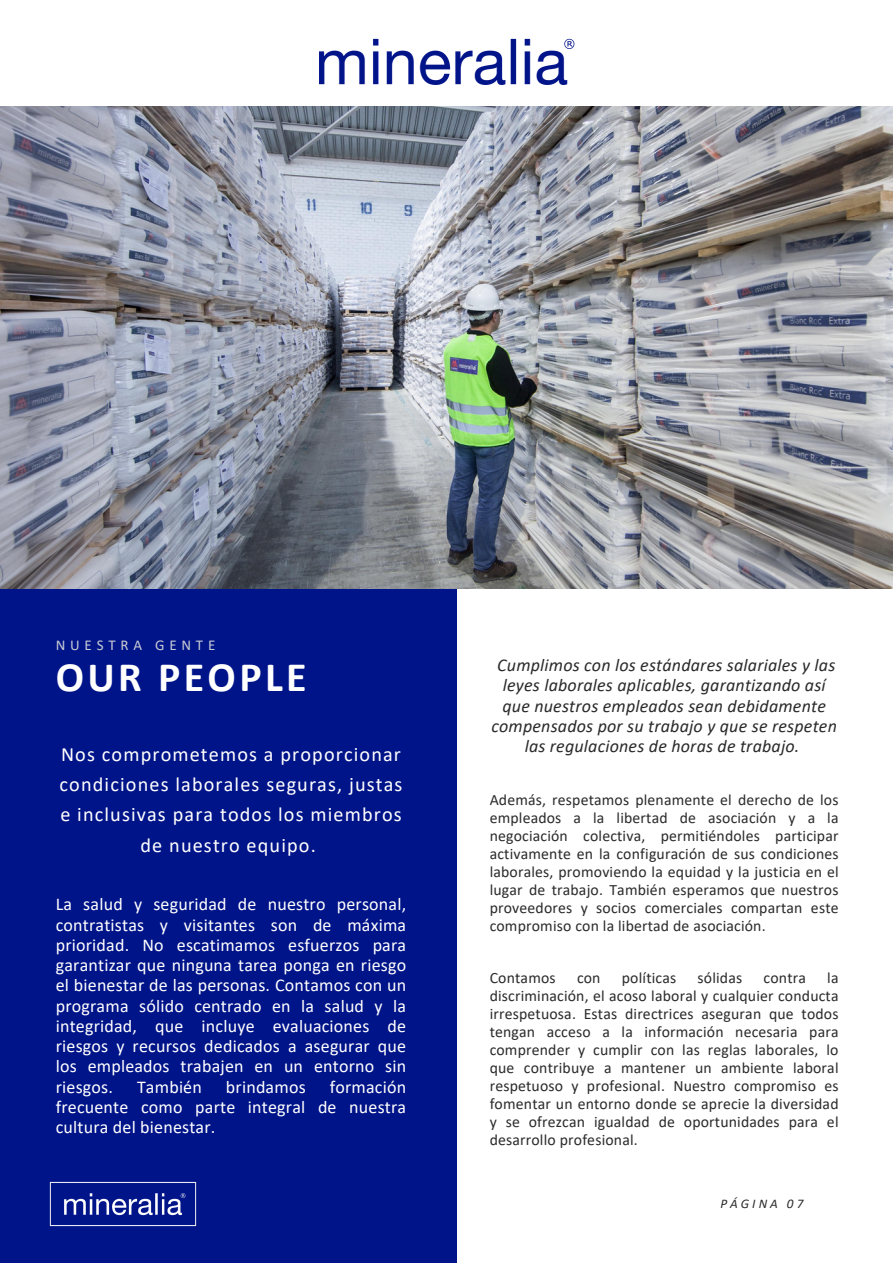
<style>
.page{position:relative;width:893px;height:1264px;background:#fff}
.page>*{position:absolute;margin:0;border:0;box-sizing:border-box;transform-origin:0 0}
.t1{font:700 42px "Calibri";letter-spacing:.08em;color:#fff}
.t2{font:20.25px/30.3px "Calibri";letter-spacing:.055em;color:#fff;text-align:center}
.t3{font:18px/20.2px "Calibri";letter-spacing:.01em;color:#fff;text-align:justify}
.t4{font:italic 18px/20.2px "Calibri";letter-spacing:.01em;color:#2a2a2a;text-align:center}
.t5{font:15.75px/18px "Calibri";letter-spacing:.01em;color:#2a2a2a;text-align:justify}
.t6{font:15px "Calibri";letter-spacing:.32em;color:#c8cbd3}
.t7{font:italic 13.2px "Calibri";letter-spacing:.23em;color:#2a2a2a}
</style>
<div class="page">
<div style="left:0;top:548px;width:456px;height:714px;background:#001489"></div>
<img style="left:0;top:106px;width:892px;height:482px">
<img style="left:319px;top:38px;width:256px;height:46px">
<img style="left:49px;top:1181px;width:148px;height:46px">
<p class="t6" style="left:56px;top:638px;width:161px">NUESTRA GENTE</p>
<p class="t1" style="left:56px;top:659px;width:252px">OUR PEOPLE</p>
<p class="t2" style="left:60px;top:740px;width:344px">Nos comprometemos a proporcionar condiciones laborales seguras, justas e inclusivas para todos los miembros de nuestro equipo.</p>
<p class="t3" style="left:56px;top:895px;width:352px">La salud y seguridad de nuestro personal, contratistas y visitantes son de máxima prioridad. No escatimamos esfuerzos para garantizar que ninguna tarea ponga en riesgo el bienestar de las personas. Contamos con un programa sólido centrado en la salud y la integridad, que incluye evaluaciones de riesgos y recursos dedicados a asegurar que los empleados trabajen en un entorno sin riesgos.</p>
<p class="t3" style="left:56px;top:1077px;width:352px;text-indent:274px">formación frecuente como parte integral de nuestra cultura del bienestar.</p>
<p class="t3" style="left:137px;top:1077px;width:66px">También</p>
<p class="t3" style="left:226px;top:1077px;width:81px">brindamos</p>
<p class="t4" style="left:491px;top:656px;width:347px">Cumplimos con los estándares salariales y las leyes laborales aplicables, garantizando así que nuestros empleados sean debidamente compensados por su trabajo y que se respeten las regulaciones de horas de trabajo.</p>
<p class="t5" style="left:489px;top:791px;width:350px">Además, respetamos plenamente el derecho de los empleados a la libertad de asociación y a la negociación colectiva, permitiéndoles participar activamente en la configuración de sus condiciones laborales, promoviendo la equidad y la justicia en el lugar de trabajo. También esperamos que nuestros proveedores y socios comerciales compartan este compromiso con la libertad de asociación.</p>
<p class="t5" style="left:489px;top:970px;width:67px">Contamos</p>
<p class="t5" style="left:577px;top:970px;width:25px">con</p>
<p class="t5" style="left:621px;top:970px;width:56px">políticas</p>
<p class="t5" style="left:697px;top:970px;width:46px">sólidas</p>
<p class="t5" style="left:763px;top:970px;width:44px">contra</p>
<p class="t5" style="left:489px;top:970px;width:350px;text-indent:337px">la discriminación, el acoso laboral y cualquier conducta irrespetuosa. Estas directrices aseguran que todos tengan acceso a la información necesaria para comprender y cumplir con las reglas laborales, lo que contribuye a mantener un ambiente laboral respetuoso y profesional. Nuestro compromiso es fomentar un entorno donde se aprecie la diversidad y se ofrezcan igualdad de oportunidades para el desarrollo profesional.</p>
<p class="t7" style="left:720px;top:1197px;width:84px">PÁGINA 07</p>
</div>
